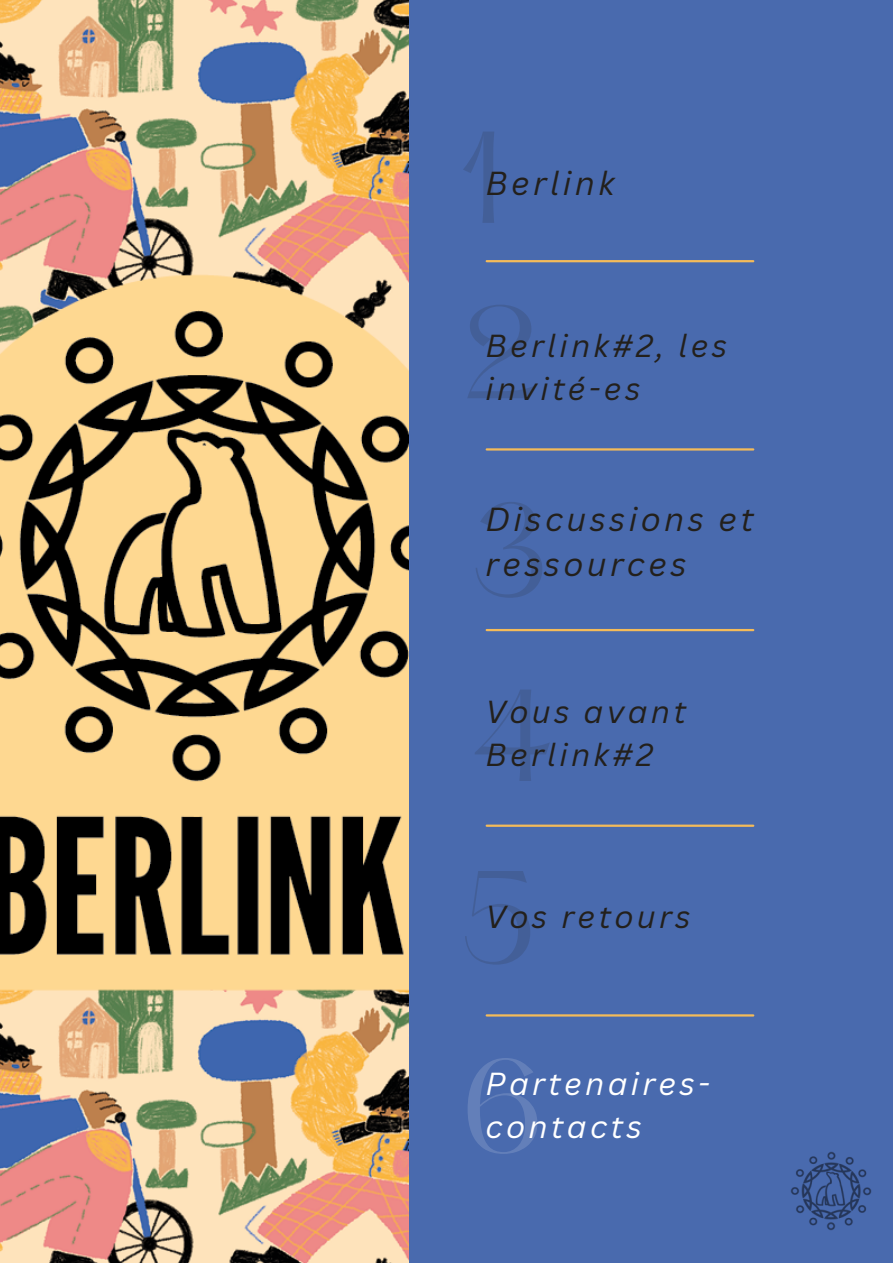
<style>
.page{position:relative;width:893px;height:1264px;background:#fff}
.page>*{position:absolute;margin:0;border:0;box-sizing:border-box;transform-origin:0 0}
.t1{font:114.15px/175.4px "Hatton";color:#23201c}
.t2{font:114.15px "Hatton";color:#fff}
.t3{font:italic 32.4px "Canva Sans";letter-spacing:.105em;color:#23201c}
.t4{font:italic 31.05px/42.8px "Canva Sans";letter-spacing:.105em;color:#23201c}
.t5{font:italic 31.05px/42.8px "Canva Sans";letter-spacing:.105em;color:#fff}
</style>
<div class="page">
<div style="left:0;top:0;width:892px;height:1262px;background:#496aae"></div>
<img style="left:0;top:0;width:408px;height:1262px">
<hr style="left:486px;top:260px;width:267px;height:2px;background:#f4bb59">
<hr style="left:486px;top:448px;width:267px;height:2px;background:#f4bb59">
<hr style="left:486px;top:824px;width:267px;height:2px;background:#f4bb59">
<hr style="left:486px;top:1014px;width:267px;height:2px;background:#f4bb59">
<hr style="left:486px;top:629px;width:267px;height:2px;background:#f4bb59">
<img style="left:791px;top:1151px;width:81px;height:80px">
<h1 class="t1" style="left:459px;top:103px;width:80px">1<br>2</h1>
<p class="t3" style="left:485px;top:160px;width:131px">Berlink</p>
<p class="t4" style="left:485px;top:323px;width:243px">Berlink#2, les invité-es</p>
<h1 class="t1" style="left:470px;top:476px;width:78px">3</h1>
<p class="t3" style="left:485px;top:496px;width:270px">Discussions et</p>
<p class="t3" style="left:485px;top:541px;width:202px">ressources</p>
<h1 class="t1" style="left:470px;top:661px;width:85px">4</h1>
<p class="t4" style="left:485px;top:690px;width:202px">Vous avant<br>Berlink#2</p>
<h1 class="t1" style="left:460px;top:842px;width:76px">5</h1>
<p class="t4" style="left:485px;top:894px;width:206px">Vos retours</p>
<h1 class="t2" style="left:459px;top:1053px;width:87px">6</h1>
<p class="t5" style="left:485px;top:1062px;width:226px">Partenaires&shy;contacts</p>
</div>
